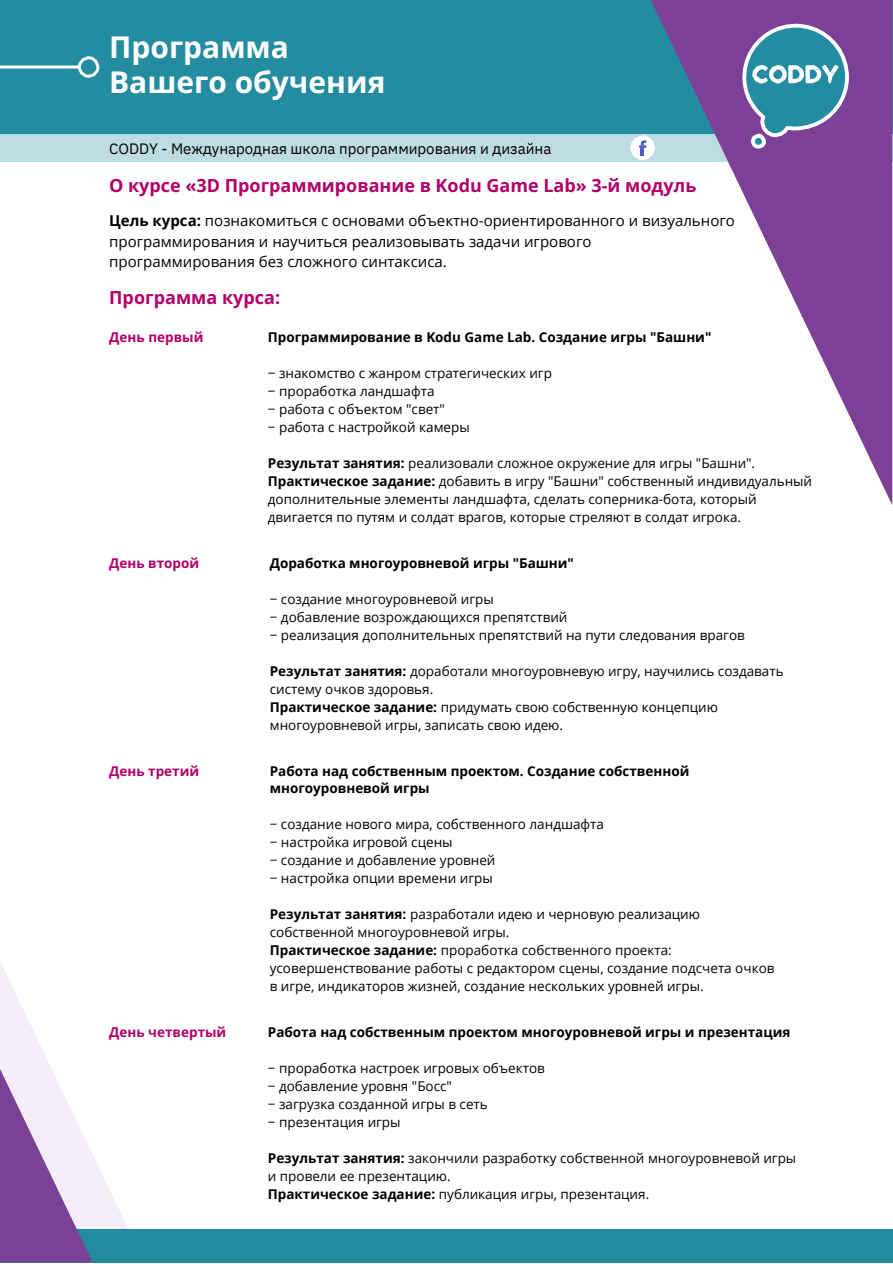
<style>
.page{position:relative;width:893px;height:1264px;background:#fff}
.page>*{position:absolute;margin:0;border:0;box-sizing:border-box;transform-origin:0 0}
.t1{font:700 30px/34.8px "Open Sans";color:#fff}
.t2{font:700 18px "Open Sans";color:#b10069}
.t3{font:15px/20.2px "Open Sans";color:#000}
.t4{font:15px "IBM Plex Sans";color:#000}
.t5{font:13.5px/18px "Open Sans";color:#000}
.t6{font:700 13.5px/18px "Open Sans";color:#000}
.t7{font:700 13.5px "Open Sans";color:#b10069}
.s1{font-weight:700}
</style>
<div class="page">
<div style="left:0;top:0;width:892px;height:134px;background:#248ca1"></div>
<div style="left:0;top:134px;width:892px;height:28px;background:#bddde3"></div>
<svg style="left:651px;top:0;width:241px;height:505px"></svg>
<hr style="left:0;top:65px;width:78px;height:3px;background:#fff">
<svg style="left:76px;top:56px;width:24px;height:22px"></svg>
<svg style="left:740px;top:22px;width:110px;height:129px"></svg>
<svg style="left:630px;top:135px;width:25px;height:25px"></svg>
<div style="left:0;top:1229px;width:892px;height:33px;background:#238ba0"></div>
<svg style="left:0;top:962px;width:128px;height:300px"></svg>
<h1 class="t1" style="left:109px;top:29px;width:278px">Программа<br>Вашего обучения</h1>
<p class="t4" style="left:109px;top:139px;width:443px">CODDY - Международная школа программирования и дизайна</p>
<h2 class="t2" style="left:109px;top:172px;width:588px">О курсе «3D Программирование в Kodu Game Lab» 3-й модуль</h2>
<p class="t3" style="left:109px;top:210px;width:627px"><span class="s1">Цель курса:</span> познакомиться с основами объектно-ориентированного и визуального программирования и научиться реализовывать задачи игрового программирования без сложного синтаксиса.</p>
<h2 class="t2" style="left:109px;top:285px;width:172px">Программа курса:</h2>
<p class="t7" style="left:109px;top:328px;width:96px">День первый</p>
<p class="t6" style="left:268px;top:328px;width:445px">Программирование в Kodu Game Lab. Создание игры "Башни"</p>
<p class="t5" style="left:268px;top:364px;width:285px">− знакомство с жанром стратегических игр − проработка ландшафта<br>− работа с объектом "свет"<br>− работа с настройкой камеры</p>
<p class="t5" style="left:268px;top:454px;width:545px"><span class="s1">Результат занятия:</span> реализовали сложное окружение для игры "Башни".<br><span class="s1">Практическое задание:</span> добавить в игру "Башни" собственный индивидуальный дополнительные элементы ландшафта, сделать соперника-бота, который двигается по путям и солдат врагов, которые стреляют в солдат игрока.</p>
<p class="t7" style="left:109px;top:553px;width:92px">День второй</p>
<p class="t6" style="left:270px;top:553px;width:306px">Доработка многоуровневой игры "Башни"</p>
<p class="t5" style="left:270px;top:589px;width:476px">− создание многоуровневой игры<br>− добавление возрождающихся препятствий<br>− реализация дополнительных препятствий на пути следования врагов</p>
<p class="t5" style="left:270px;top:661px;width:515px"><span class="s1">Результат занятия:</span> доработали многоуровневую игру, научились создавать систему очков здоровья.<br><span class="s1">Практическое задание:</span> придумать свою собственную концепцию многоуровневой игры, записать свою идею.</p>
<p class="t7" style="left:109px;top:761px;width:91px">День третий</p>
<p class="t7" style="left:109px;top:1022px;width:119px">День четвертый</p>
<p class="t6" style="left:270px;top:761px;width:421px">Работа над собственным проектом. Создание собственной многоуровневой игры</p>
<p class="t5" style="left:270px;top:815px;width:336px">− создание нового мира, собственного ландшафта − настройка игровой сцены<br>− создание и добавление уровней<br>− настройка опции времени игры</p>
<p class="t5" style="left:270px;top:905px;width:506px"><span class="s1">Результат занятия:</span> разработали идею и черновую реализацию собственной многоуровневой игры.<br><span class="s1">Практическое задание:</span> проработка собственного проекта: усовершенствование работы с редактором сцены, создание подсчета очков в игре, индикаторов жизней, создание нескольких уровней игры.</p>
<p class="t6" style="left:268px;top:1022px;width:524px">Работа над собственным проектом многоуровневой игры и презентация</p>
<p class="t5" style="left:268px;top:1058px;width:278px">− проработка настроек игровых объектов − добавление уровня "Босс"<br>− загрузка созданной игры в сеть<br>− презентация игры</p>
<p class="t5" style="left:268px;top:1148px;width:530px"><span class="s1">Результат занятия:</span> закончили разработку собственной многоуровневой игры и провели ее презентацию.<br><span class="s1">Практическое задание:</span> публикация игры, презентация.</p>
</div>
